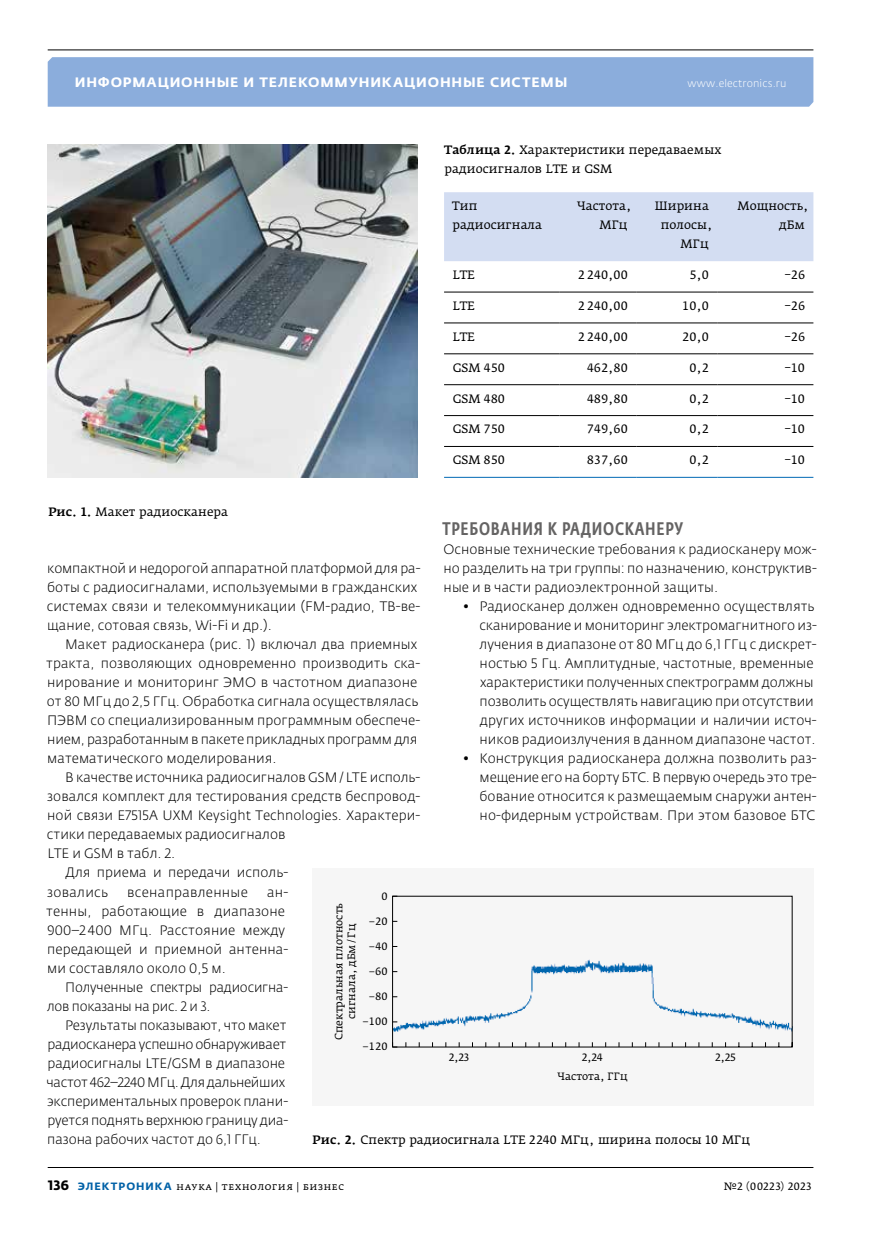
<style>
.page{position:relative;width:881px;height:1234px;background:#fff}
.page>*{position:absolute;margin:0;border:0;box-sizing:border-box;transform-origin:0 0}
.t1{font:500 18px "Fedra Sans Cond Pro";letter-spacing:.045em;color:#646363}
.t2{font:300 13.5px/19px "Fedra Sans Pro";letter-spacing:.005em;color:#000}
.t3{font:700 13.5px "Fedra Sans Alt Pro";letter-spacing:.06em;color:#fff}
.t4{font:12px/19px "Fedra Serif A Pro";color:#000}
.t5{font:10.5px/12.6px "Fedra Serif A Pro";color:#000;text-align:center}
.t6{font:10.5px "Fedra Serif A Pro";letter-spacing:.03em;color:#000}
.t7{font:300 10.5px "Fedra Sans Pro";letter-spacing:.015em;color:#fff}
.t8{font:10.5px "Fedra Serif A Pro";letter-spacing:.035em;color:#000}
.s1{font-weight:500}
.s2{font-family:"Fedra Sans Pro";font-weight:700;font-size:13.5px}
.s3{font-family:"Fedra Sans Alt Pro";font-weight:700;color:#0061a7}
</style>
<div class="page">
<div style="left:48px;top:57px;width:765px;height:50px;background:#8baddc"></div>
<hr style="left:48px;top:49px;width:765px;height:1px;background:#000">
<hr style="left:48px;top:1166px;width:765px;height:1px;background:#000">
<img style="left:48px;top:145px;width:369px;height:332px">
<div style="left:312px;top:867px;width:501px;height:238px;background:#f6f6f6"></div>
<svg style="left:392px;top:895px;width:400px;height:152px"></svg>
<div style="left:444px;top:192px;width:369px;height:69px;background:#d3ddf2"></div>
<hr style="left:444px;top:292px;width:115px;height:1px;background:#000">
<hr style="left:559px;top:292px;width:77px;height:1px;background:#000">
<hr style="left:636px;top:292px;width:81px;height:1px;background:#000">
<hr style="left:717px;top:292px;width:96px;height:1px;background:#000">
<hr style="left:444px;top:322px;width:115px;height:1px;background:#000">
<hr style="left:559px;top:322px;width:77px;height:1px;background:#000">
<hr style="left:636px;top:322px;width:81px;height:1px;background:#000">
<hr style="left:717px;top:322px;width:96px;height:1px;background:#000">
<hr style="left:444px;top:353px;width:115px;height:1px;background:#000">
<hr style="left:559px;top:353px;width:77px;height:1px;background:#000">
<hr style="left:636px;top:353px;width:81px;height:1px;background:#000">
<hr style="left:717px;top:353px;width:96px;height:1px;background:#000">
<hr style="left:444px;top:384px;width:115px;height:1px;background:#000">
<hr style="left:559px;top:384px;width:77px;height:1px;background:#000">
<hr style="left:636px;top:384px;width:81px;height:1px;background:#000">
<hr style="left:717px;top:384px;width:96px;height:1px;background:#000">
<hr style="left:444px;top:415px;width:115px;height:1px;background:#000">
<hr style="left:559px;top:415px;width:77px;height:1px;background:#000">
<hr style="left:636px;top:415px;width:81px;height:1px;background:#000">
<hr style="left:717px;top:415px;width:96px;height:1px;background:#000">
<hr style="left:444px;top:446px;width:115px;height:1px;background:#000">
<hr style="left:559px;top:446px;width:77px;height:1px;background:#000">
<hr style="left:636px;top:446px;width:81px;height:1px;background:#000">
<hr style="left:717px;top:446px;width:96px;height:1px;background:#000">
<hr style="left:444px;top:477px;width:115px;height:1px;background:#0069b4">
<hr style="left:559px;top:477px;width:77px;height:1px;background:#0069b4">
<hr style="left:636px;top:477px;width:81px;height:1px;background:#0069b4">
<hr style="left:717px;top:477px;width:96px;height:1px;background:#0069b4">
<p class="t3" style="left:75px;top:74px;width:494px">ИНФОРМАЦИОННЫЕ И ТЕЛЕКОММУНИКАЦИОННЫЕ СИСТЕМЫ</p>
<p class="t7" style="left:687px;top:77px;width:100px">www.electronics.ru</p>
<p class="t4" style="left:444px;top:140px;width:279px"><span class="s1">Таблица 2.</span> Характеристики передаваемых радиосигналов LTE и GSM</p>
<p class="t4" style="left:452px;top:196px;width:91px">Тип радиосигнала</p>
<p class="t4" style="left:599px;top:196px;width:33px;text-indent:-22px">Частота,<br>МГц</p>
<p class="t4" style="left:654px;top:196px;width:56px">Ширина</p>
<p class="t4" style="left:660px;top:215px;width:53px">полосы,</p>
<p class="t4" style="left:680px;top:234px;width:30px">МГц</p>
<p class="t4" style="left:737px;top:196px;width:72px;text-align:right">Мощность, дБм</p>
<p class="t4" style="left:48px;top:502px;width:181px"><span class="s1">Рис. 1.</span> Макет радиосканера</p>
<p class="t4" style="left:452px;top:265px;width:24px">LTE</p>
<p class="t4" style="left:577px;top:265px;width:51px">2240,00</p>
<p class="t4" style="left:689px;top:265px;width:21px">5,0</p>
<p class="t4" style="left:784px;top:265px;width:22px">–26</p>
<p class="t4" style="left:452px;top:296px;width:24px">LTE</p>
<p class="t4" style="left:577px;top:296px;width:51px">2240,00</p>
<p class="t4" style="left:682px;top:296px;width:28px">10,0</p>
<p class="t4" style="left:784px;top:296px;width:22px">–26</p>
<p class="t4" style="left:452px;top:327px;width:24px">LTE</p>
<p class="t4" style="left:577px;top:327px;width:51px">2240,00</p>
<p class="t4" style="left:682px;top:327px;width:28px">20,0</p>
<p class="t4" style="left:784px;top:327px;width:22px">–26</p>
<p class="t4" style="left:452px;top:358px;width:54px">GSM 450</p>
<p class="t4" style="left:586px;top:358px;width:43px">462,80</p>
<p class="t4" style="left:689px;top:358px;width:21px">0,2</p>
<p class="t4" style="left:784px;top:358px;width:22px">–10</p>
<p class="t4" style="left:452px;top:389px;width:54px">GSM 480</p>
<p class="t4" style="left:586px;top:389px;width:43px">489,80</p>
<p class="t4" style="left:689px;top:389px;width:21px">0,2</p>
<p class="t4" style="left:784px;top:389px;width:22px">–10</p>
<p class="t4" style="left:452px;top:419px;width:54px">GSM 750</p>
<p class="t4" style="left:586px;top:419px;width:43px">749,60</p>
<p class="t4" style="left:689px;top:419px;width:21px">0,2</p>
<p class="t4" style="left:784px;top:419px;width:22px">–10</p>
<p class="t4" style="left:452px;top:450px;width:54px">GSM 850</p>
<p class="t4" style="left:586px;top:450px;width:43px">837,60</p>
<p class="t4" style="left:689px;top:450px;width:21px">0,2</p>
<p class="t4" style="left:784px;top:450px;width:22px">–10</p>
<h1 class="t1" style="left:442px;top:517px;width:242px">ТРЕБОВАНИЯ К РАДИОСКАНЕРУ</h1>
<p class="t2" style="left:443px;top:539px;width:375px;text-align:justify">Основные технические требования к радиосканеру мож&shy;но разделить на три группы: по назначению, конструктив&shy;ные и в части радиоэлектронной защиты.</p>
<p class="t2" style="left:479px;top:596px;width:339px;text-indent:-17px">• Радиосканер должен одновременно осуществлять сканирование и мониторинг электромагнитного из&shy;лучения в диапазоне от 80 МГц до 6,1 ГГц с дискрет&shy;ностью 5 Гц. Амплитудные, частотные, временные характеристики полученных спектрограмм должны позволить осуществлять навигацию при отсутствии других источников информации и наличии источ&shy;ников радиоизлучения в данном диапазоне частот.</p>
<p class="t2" style="left:479px;top:748px;width:338px;text-align:justify;text-indent:-17px">• Конструкция радиосканера должна позволить раз&shy;мещение его на борту БТС. В первую очередь это тре&shy;бование относится к размещаемым снаружи антен&shy;но-фидерным устройствам. При этом базовое БТС</p>
<p class="t2" style="left:47px;top:558px;width:375px">компактной и недорогой аппаратной платформой для ра&shy;боты с радиосигналами, используемыми в гражданских системах связи и телекоммуникации (FM-радио, ТВ-ве&shy;щание, сотовая связь, Wi-Fi и др.).</p>
<p class="t2" style="left:46px;top:634px;width:375px;text-indent:19px">Макет радиосканера (рис. 1) включал два приемных тракта, позволяющих одновременно производить ска&shy;нирование и мониторинг ЭМО в частотном диапазоне от 80 МГц до 2,5 ГГц. Обработка сигнала осуществлялась ПЭВМ со специализированным программным обеспече&shy;нием, разработанным в пакете прикладных программ для математического моделирования.</p>
<p class="t2" style="left:65px;top:767px;width:356px">В качестве источника радиосигналов GSM/LTE исполь-</p>
<p class="t2" style="left:47px;top:786px;width:374px">зовался комплект для тестирования средств беспровод-</p>
<p class="t2" style="left:47px;top:805px;width:374px">ной связи E7515A UXM Keysight Technologies. Характери-</p>
<p class="t2" style="left:47px;top:825px;width:240px">стики передаваемых радиосигналов</p>
<p class="t2" style="left:47px;top:844px;width:129px">LTE и GSM в табл. 2.</p>
<p class="t2" style="left:65px;top:863px;width:224px">Для приема и передачи исполь-</p>
<p class="t2" style="left:47px;top:882px;width:62px">зовались</p>
<p class="t2" style="left:127px;top:882px;width:122px">всенаправленные</p>
<p class="t2" style="left:46px;top:882px;width:243px;text-indent:221px">ан&shy;тенны, работающие в диапазоне<br>900–2 400 МГц. Расстояние между передающей и приемной антенна&shy;ми составляло около 0,5 м.</p>
<p class="t2" style="left:47px;top:977px;width:242px;text-indent:18px">Полученные спектры радиосигна&shy;лов показаны на рис. 2 и 3.</p>
<p class="t2" style="left:47px;top:1015px;width:243px;text-indent:19px">Результаты показывают, что макет радиосканера успешно обнаруживает радиосигналы LTE/GSM в диапазоне частот 462–2240 МГц. Для дальнейших экспериментальных проверок плани&shy;руется поднять верхнюю границу диа&shy;пазона рабочих частот до 6,1 ГГц.</p>
<p class="t5" style="left:381px;top:890px;width:8px">0</p>
<p class="t5" style="left:333px;top:1039px;width:139px;rotate:-90deg">Спектральная плотность сигнала, дБм / Гц</p>
<p class="t5" style="left:369px;top:915px;width:20px">−20</p>
<p class="t5" style="left:369px;top:940px;width:20px">−40</p>
<p class="t5" style="left:369px;top:965px;width:20px">−60</p>
<p class="t5" style="left:369px;top:990px;width:20px">−80</p>
<p class="t5" style="left:362px;top:1015px;width:27px">−100</p>
<p class="t5" style="left:362px;top:1040px;width:27px">−120</p>
<p class="t5" style="left:449px;top:1051px;width:22px">2,23</p>
<p class="t5" style="left:582px;top:1051px;width:22px">2,24</p>
<p class="t5" style="left:715px;top:1051px;width:22px">2,25</p>
<p class="t5" style="left:557px;top:1070px;width:72px">Частота, ГГц</p>
<p class="t4" style="left:312px;top:1129px;width:439px"><span class="s1">Рис. 2.</span> Спектр радиосигнала LTE 2 240 МГц, ширина полосы 10 МГц</p>
<p class="t6" style="left:48px;top:1179px;width:298px"><span class="s2">136</span> <span class="s3">ЭЛЕКТРОНИКА</span> наука | технология | бизнес</p>
<p class="t8" style="left:723px;top:1179px;width:89px">№2 (00223) 2023</p>
</div>
